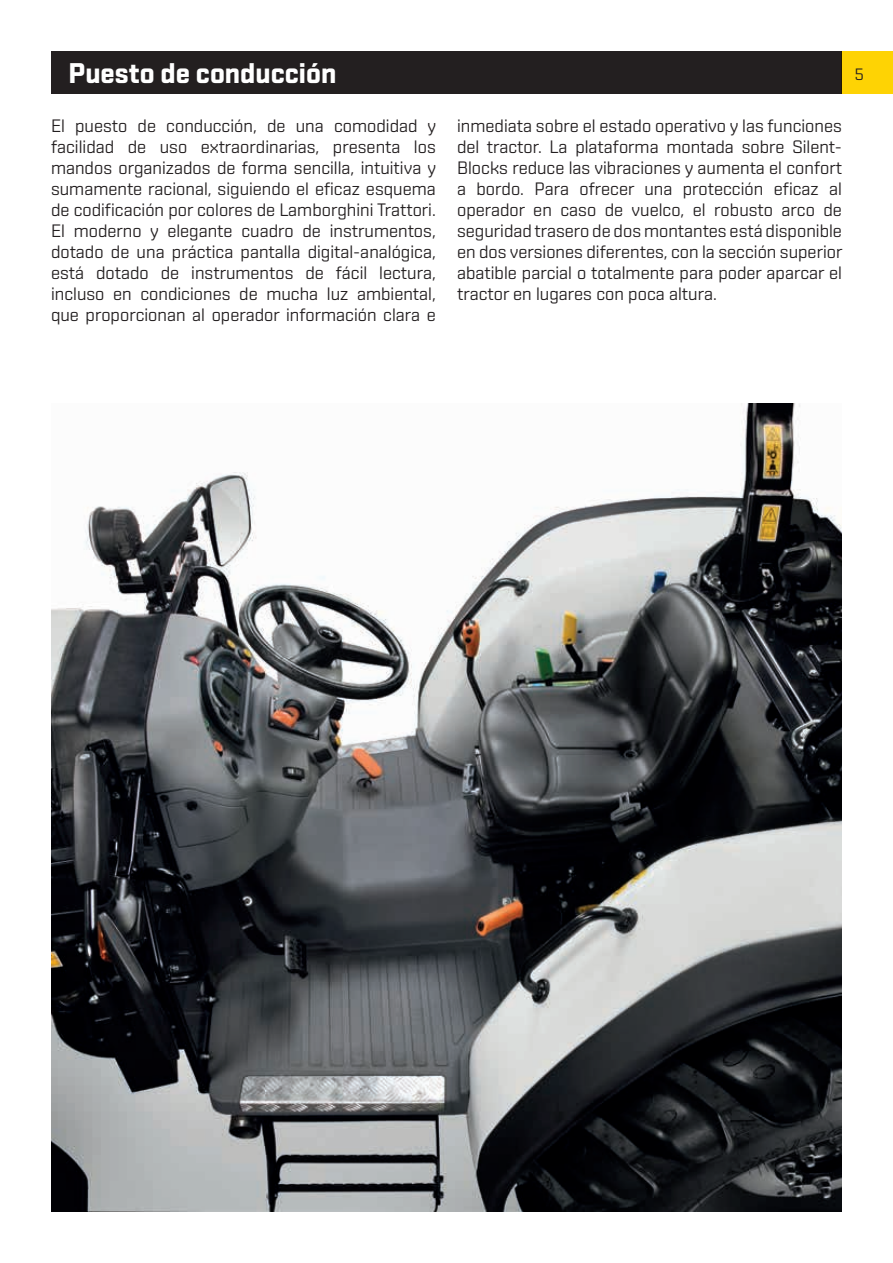
<style>
.page{position:relative;width:893px;height:1263px;background:#fff}
.page>*{position:absolute;margin:0;border:0;box-sizing:border-box;transform-origin:0 0}
.t1{font:700 28.5px "Shentox W04";color:#fff}
.t2{font:18px/21px "Shentox W04";color:#231f20;text-align:justify}
.t3{font:16.5px "Shentox W04";color:#231f20}
</style>
<div class="page">
<div style="left:842px;top:51px;width:51px;height:42px;background:#fed304"></div>
<img style="left:51px;top:404px;width:791px;height:808px">
<div style="left:51px;top:51px;width:791px;height:42px;background:#231f20"></div>
<h1 class="t1" style="left:69px;top:56px;width:269px">Puesto de conducción</h1>
<p class="t3" style="left:855px;top:64px;width:10px">5</p>
<p class="t2" style="left:51px;top:115px;width:387px">El puesto de conducción, de una comodidad y facilidad de uso extraordinarias, presenta los mandos organizados de forma sencilla, intuitiva y sumamente racional, siguiendo el eficaz esquema de codificación por colores de Lamborghini Trattori.<br>El moderno y elegante cuadro de instrumentos, dotado de una práctica pantalla digital-analógica, está dotado de instrumentos de fácil lectura, incluso en condiciones de mucha luz ambiental, que proporcionan al operador información clara e</p>
<p class="t2" style="left:457px;top:115px;width:387px">inmediata sobre el estado operativo y las funciones del tractor. La plataforma montada sobre Silent-Blocks reduce las vibraciones y aumenta el confort a bordo. Para ofrecer una protección eficaz al operador en caso de vuelco, el robusto arco de seguridad trasero de dos montantes está disponible en dos versiones diferentes, con la sección superior abatible parcial o totalmente para poder aparcar el tractor en lugares con poca altura.</p>
</div>
